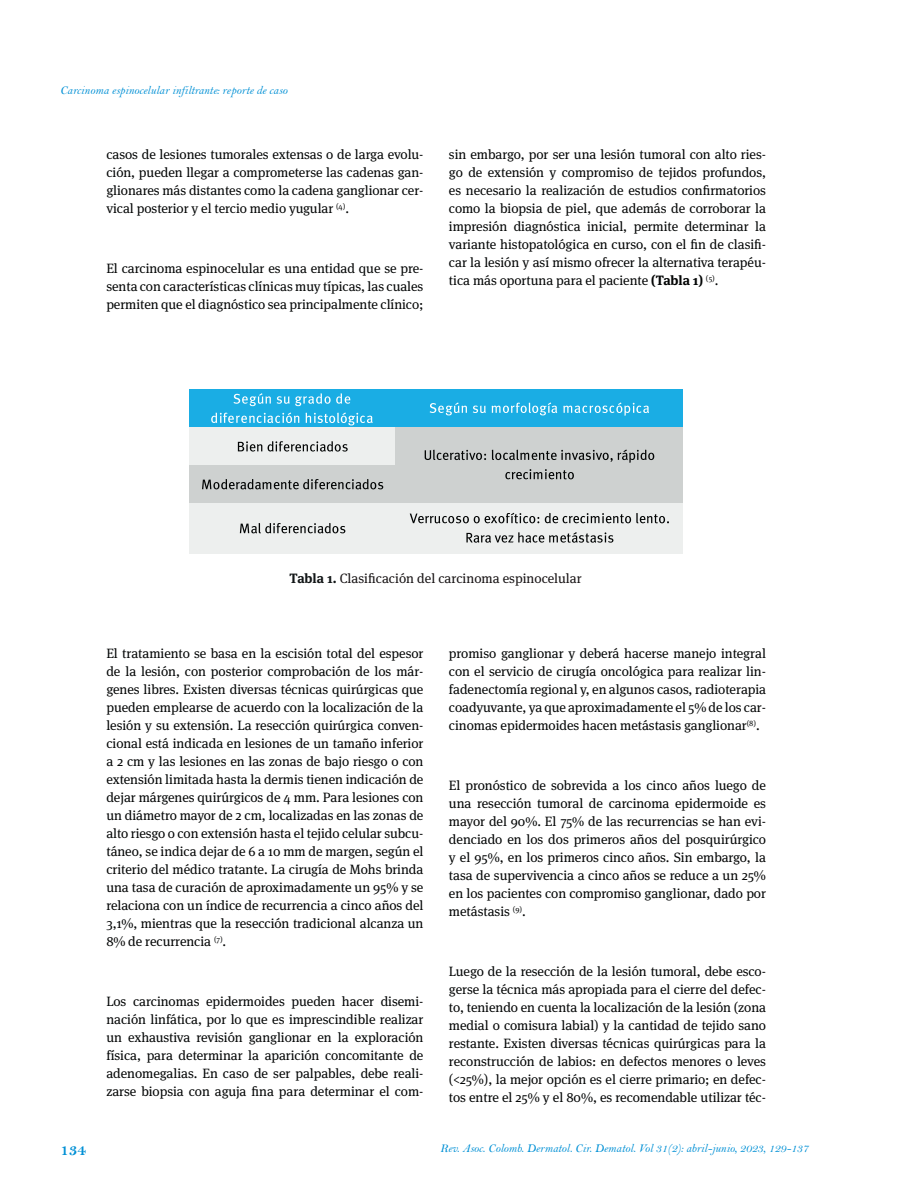
<style>
.page{position:relative;width:915px;height:1191px;background:#fff}
.page>*{position:absolute;margin:0;border:0;box-sizing:border-box;transform-origin:0 0}
.t1{font:16.5px "Bell MT Bold";color:#0090d5}
.t2{font:13.5px/18px "Meta Serif OT";letter-spacing:-.005em;color:#030505;text-align:justify}
.t3{font:13.5px "Meta Serif OT";color:#171314}
.t4{font:12px "Bell MT Italic";color:#0090d5}
.s1{font-weight:700}
.s2{font-weight:700;color:#121617}
</style>
<div class="page">
<div style="left:189px;top:390px;width:493px;height:38px;background:#1aade4"></div>
<div style="left:189px;top:427px;width:207px;height:39px;background:#edefee"></div>
<div style="left:395px;top:427px;width:287px;height:39px;background:#ced1d0"></div>
<div style="left:189px;top:465px;width:493px;height:39px;background:#ced1d0"></div>
<div style="left:189px;top:503px;width:493px;height:51px;background:#edefee"></div>
<svg style="left:233px;top:393px;width:97px;height:13px"></svg>
<svg style="left:336px;top:393px;width:14px;height:11px"></svg>
<svg style="left:211px;top:412px;width:88px;height:11px"></svg>
<svg style="left:305px;top:412px;width:67px;height:13px"></svg>
<svg style="left:429px;top:402px;width:56px;height:13px"></svg>
<svg style="left:491px;top:402px;width:66px;height:13px"></svg>
<svg style="left:563px;top:402px;width:86px;height:14px"></svg>
<svg style="left:238px;top:441px;width:109px;height:11px"></svg>
<svg style="left:202px;top:479px;width:181px;height:10px"></svg>
<svg style="left:240px;top:523px;width:105px;height:10px"></svg>
<svg style="left:409px;top:513px;width:259px;height:10px"></svg>
<svg style="left:466px;top:532px;width:147px;height:11px"></svg>
<svg style="left:424px;top:449px;width:230px;height:14px"></svg>
<svg style="left:505px;top:469px;width:68px;height:10px"></svg>
<p class="t4" style="left:60px;top:83px;width:229px">Carcinoma espinocelular infiltrante: reporte de caso</p>
<p class="t2" style="left:106px;top:146px;width:318px">casos de lesiones tumorales extensas o de larga evolu&shy;ción, pueden llegar a comprometerse las cadenas gan&shy;glionares más distantes como la cadena ganglionar cer&shy;vical posterior y el tercio medio yugular <sup>(4)</sup>.</p>
<p class="t2" style="left:106px;top:260px;width:318px">El carcinoma espinocelular es una entidad que se pre&shy;senta con características clínicas muy típicas, las cuales permiten que el diagnóstico sea principalmente clínico;</p>
<p class="t2" style="left:449px;top:146px;width:318px">sin embargo, por ser una lesión tumoral con alto ries&shy;go de extensión y compromiso de tejidos profundos, es necesario la realización de estudios confirmatorios como la biopsia de piel, que además de corroborar la impresión diagnóstica inicial, permite determinar la variante histopatológica en curso, con el fin de clasifi&shy;car la lesión y así mismo ofrecer la alternativa terapéu&shy;tica más oportuna para el paciente <span class="s1">(Tabla 1)</span> <sup>(5)</sup>.</p>
<p class="t3" style="left:289px;top:571px;width:294px"><span class="s2">Tabla 1.</span> Clasificación del carcinoma espinocelular</p>
<p class="t1" style="left:60px;top:1140px;width:28px">134</p>
<p class="t2" style="left:106px;top:645px;width:318px">El tratamiento se basa en la escisión total del espesor de la lesión, con posterior comprobación de los már&shy;genes libres. Existen diversas técnicas quirúrgicas que pueden emplearse de acuerdo con la localización de la lesión y su extensión. La resección quirúrgica conven&shy;cional está indicada en lesiones de un tamaño inferior a 2 cm y las lesiones en las zonas de bajo riesgo o con extensión limitada hasta la dermis tienen indicación de dejar márgenes quirúrgicos de 4 mm. Para lesiones con un diámetro mayor de 2 cm, localizadas en las zonas de alto riesgo o con extensión hasta el tejido celular subcu&shy;táneo, se indica dejar de 6 a 10 mm de margen, según el criterio del médico tratante. La cirugía de Mohs brinda una tasa de curación de aproximadamente un 95% y se relaciona con un índice de recurrencia a cinco años del 3,1%, mientras que la resección tradicional alcanza un 8% de recurrencia <sup>(7)</sup>.</p>
<p class="t2" style="left:106px;top:993px;width:318px">Los carcinomas epidermoides pueden hacer disemi&shy;nación linfática, por lo que es imprescindible realizar un exhaustiva revisión ganglionar en la exploración física, para determinar la aparición concomitante de adenomegalias. En caso de ser palpables, debe reali&shy;zarse biopsia con aguja fina para determinar el com-</p>
<p class="t2" style="left:449px;top:645px;width:318px">promiso ganglionar y deberá hacerse manejo integral con el servicio de cirugía oncológica para realizar lin&shy;fadenectomía regional y, en algunos casos, radioterapia coadyuvante, ya que aproximadamente el 5% de los car&shy;cinomas epidermoides hacen metástasis ganglionar<sup>(8)</sup>.</p>
<p class="t2" style="left:449px;top:777px;width:318px">El pronóstico de sobrevida a los cinco años luego de una resección tumoral de carcinoma epidermoide es mayor del 90%. El 75% de las recurrencias se han evi&shy;denciado en los dos primeros años del posquirúrgico y el 95%, en los primeros cinco años. Sin embargo, la tasa de supervivencia a cinco años se reduce a un 25% en los pacientes con compromiso ganglionar, dado por metástasis <sup>(9)</sup>.</p>
<p class="t2" style="left:449px;top:963px;width:318px">Luego de la resección de la lesión tumoral, debe esco&shy;gerse la técnica más apropiada para el cierre del defec&shy;to, teniendo en cuenta la localización de la lesión (zona medial o comisura labial) y la cantidad de tejido sano restante. Existen diversas técnicas quirúrgicas para la reconstrucción de labios: en defectos menores o leves (&lt;25%), la mejor opción es el cierre primario; en defec&shy;tos entre el 25% y el 80%, es recomendable utilizar téc-</p>
<p class="t4" style="left:440px;top:1141px;width:370px">Rev. Asoc. Colomb. Dermatol. Cir. Dematol. Vol 31(2): abril-junio, 2023, 129-137</p>
</div>
